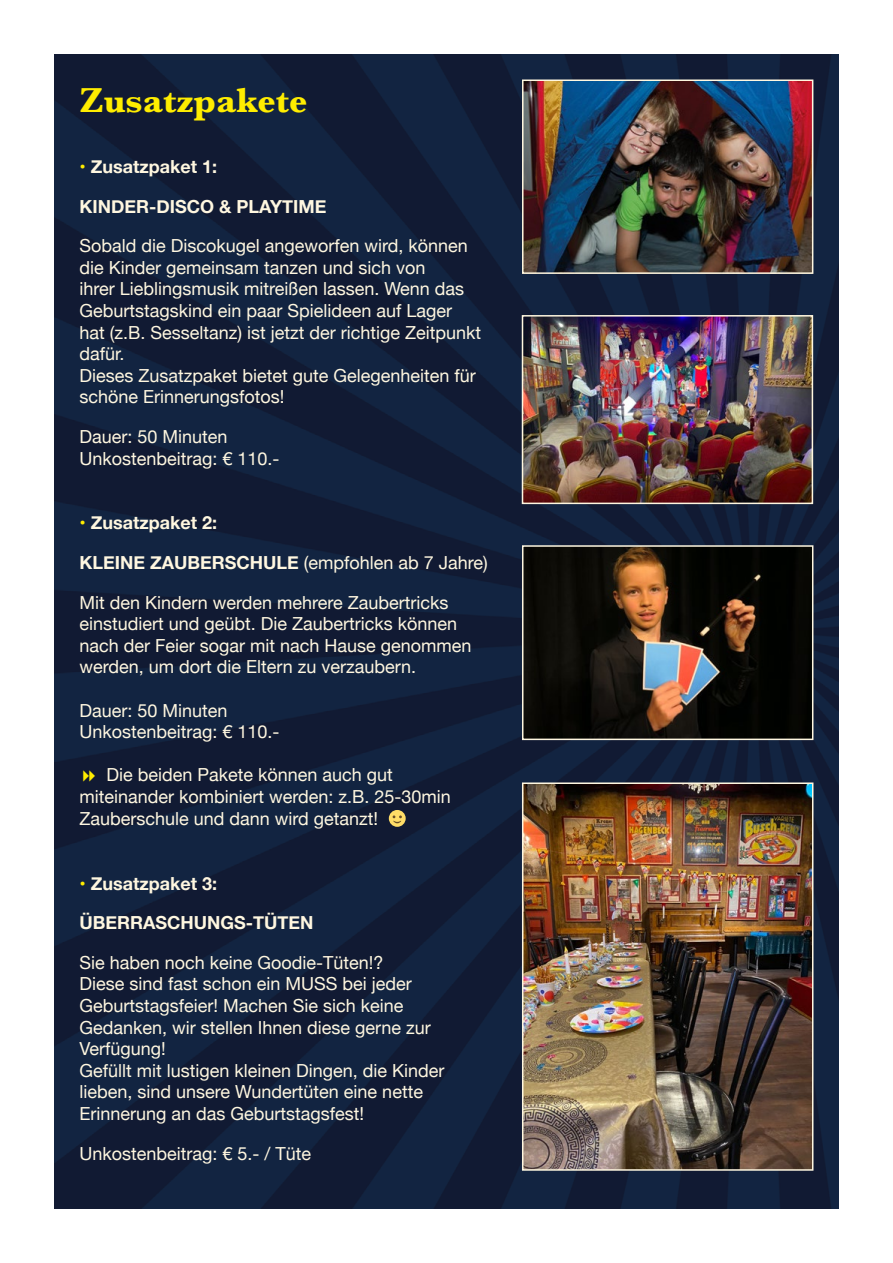
<style>
.page{position:relative;width:893px;height:1263px;background:#fff}
.page>*{position:absolute;margin:0;border:0;box-sizing:border-box;transform-origin:0 0}
.t1{font:700 36px "Baskerville";color:#ffed00}
.t2{font:18px/21.6px "Helvetica Neue";color:#fff7e0}
.t3{font:700 18px "Helvetica Neue";color:#fff7e0}
.s1{color:#ffed00}
.s2{font-weight:700}
</style>
<div class="page">
<img style="left:54px;top:54px;width:785px;height:1155px">
<img style="left:525px;top:82px;width:285px;height:189px">
<div style="left:522px;top:79px;width:291px;height:195px;border:2px solid #fff7e0"></div>
<img style="left:525px;top:548px;width:285px;height:189px">
<div style="left:522px;top:545px;width:291px;height:195px;border:2px solid #fff7e0"></div>
<img style="left:525px;top:785px;width:285px;height:383px">
<div style="left:522px;top:782px;width:291px;height:389px;border:2px solid #fff7e0"></div>
<img style="left:525px;top:318px;width:285px;height:183px">
<div style="left:522px;top:315px;width:291px;height:189px;border:2px solid #fff7e0"></div>
<svg style="left:83px;top:771px;width:12px;height:11px"></svg>
<svg style="left:389px;top:810px;width:17px;height:17px"></svg>
<h1 class="t1" style="left:80px;top:75px;width:230px">Zusatzpakete</h1>
<p class="t3" style="left:80px;top:152px;width:139px"><span class="s1">•</span> Zusatzpaket 1:</p>
<p class="t3" style="left:80px;top:192px;width:248px">KINDER-DISCO &amp; PLAYTIME</p>
<p class="t2" style="left:80px;top:236px;width:403px">Sobald die Discokugel angeworfen wird, können die Kinder gemeinsam tanzen und sich von<br>ihrer Lieblingsmusik mitreißen lassen. Wenn das Geburtstagskind ein paar Spielideen auf Lager hat (z.B. Sesseltanz) ist jetzt der richtige Zeitpunkt dafür.<br>Dieses Zusatzpaket bietet gute Gelegenheiten für schöne Erinnerungsfotos!</p>
<p class="t2" style="left:80px;top:427px;width:202px">Dauer: 50 Minuten<br>Unkostenbeitrag: € 110.-</p>
<p class="t3" style="left:80px;top:509px;width:139px"><span class="s1">•</span> Zusatzpaket 2:</p>
<p class="t2" style="left:80px;top:553px;width:410px"><span class="s2">KLEINE ZAUBERSCHULE</span> (empfohlen ab 7 Jahre)</p>
<p class="t2" style="left:80px;top:592px;width:394px">Mit den Kindern werden mehrere Zaubertricks einstudiert und geübt. Die Zaubertricks können nach der Feier sogar mit nach Hause genommen werden, um dort die Eltern zu verzaubern.</p>
<p class="t2" style="left:80px;top:700px;width:202px">Dauer: 50 Minuten<br>Unkostenbeitrag: € 110.-</p>
<p class="t2" style="left:80px;top:765px;width:373px;text-indent:27px">Die beiden Pakete können auch gut miteinander kombiniert werden: z.B. 25-30min<br>Zauberschule und dann wird getanzt!</p>
<p class="t3" style="left:80px;top:869px;width:139px"><span class="s1">•</span> Zusatzpaket 3:</p>
<p class="t3" style="left:80px;top:908px;width:236px">ÜBERRASCHUNGS-TÜTEN</p>
<p class="t2" style="left:80px;top:952px;width:367px">Sie haben noch keine Goodie-Tüten!?<br>Diese sind fast schon ein MUSS bei jeder Geburtstagsfeier! Machen Sie sich keine Gedanken, wir stellen Ihnen diese gerne zur Verfügung!<br>Gefüllt mit lustigen kleinen Dingen, die Kinder lieben, sind unsere Wundertüten eine nette Erinnerung an das Geburtstagsfest!</p>
<p class="t2" style="left:80px;top:1143px;width:233px">Unkostenbeitrag: € 5.- / Tüte</p>
</div>
